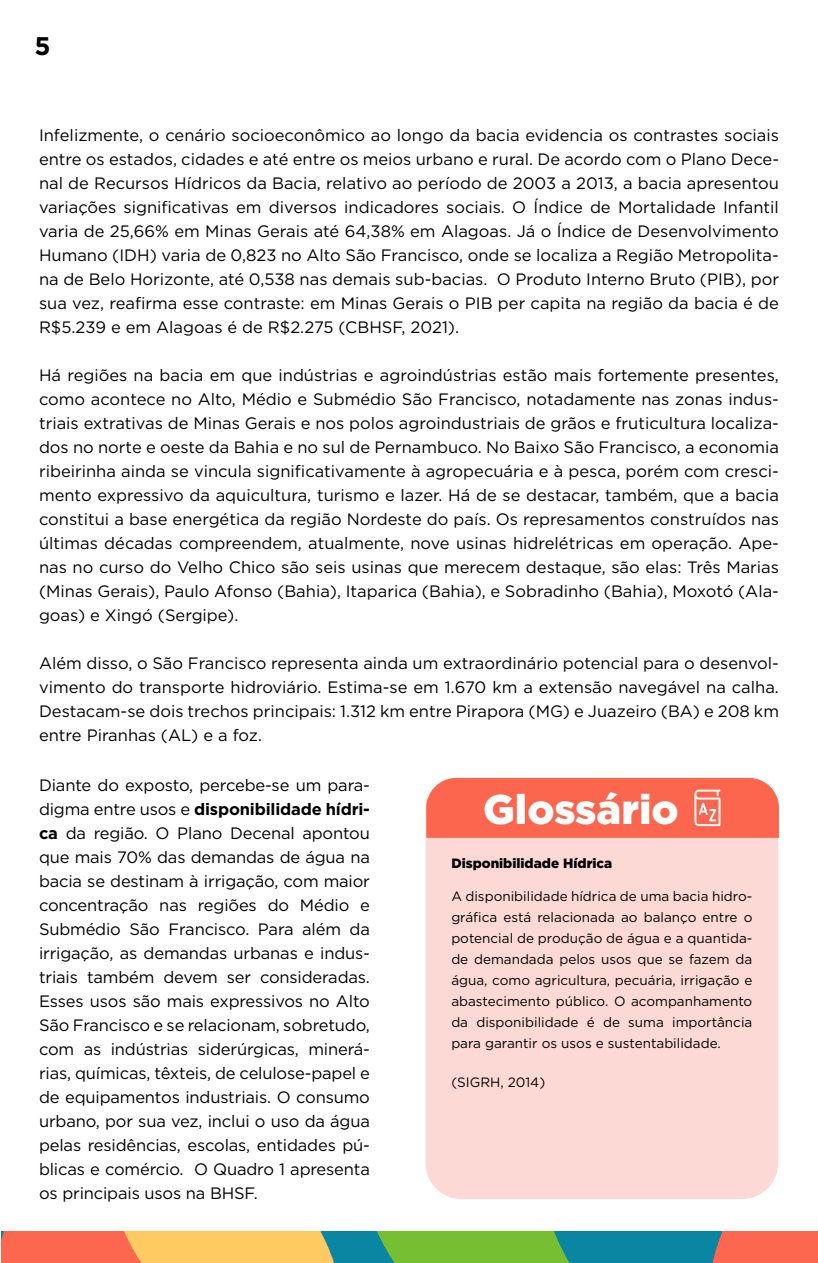
<style>
.page{position:relative;width:818px;height:1263px;background:#fff}
.page>*{position:absolute;margin:0;border:0;box-sizing:border-box;transform-origin:0 0}
.t1{font:900 41.4px "Gotham";color:#fff}
.t2{font:700 25.5px "Gotham";color:#000}
.t3{font:16.5px/24px "Gotham";color:#000;text-align:justify}
.t4{font:13.5px/21px "Gotham";color:#000;text-align:justify}
.t5{font:900 13.5px "Gotham";color:#000}
.s1{font-weight:700}
</style>
<div class="page">
<div style="left:283px;top:1232px;width:251px;height:31px;background:#0a85a2"></div>
<svg style="left:1px;top:1232px;width:333px;height:31px;background:#f9a15b"></svg>
<svg style="left:377px;top:1232px;width:441px;height:31px;background:#6c9562"></svg>
<div style="left:425px;top:798px;width:353px;height:401px;background:#fcd9d5"></div>
<div style="left:426px;top:778px;width:352px;height:60px;background:#fc664f"></div>
<h2 class="t2" style="left:34px;top:29px;width:18px">5</h2>
<p class="t3" style="left:39px;top:123px;width:741px">Infelizmente, o cenário socioeconômico ao longo da bacia evidencia os contrastes sociais entre os estados, cidades e até entre os meios urbano e rural. De acordo com o Plano Dece&shy;nal de Recursos Hídricos da Bacia, relativo ao período de 2003 a 2013, a bacia apresentou variações significativas em diversos indicadores sociais. O Índice de Mortalidade Infantil varia de 25,66% em Minas Gerais até 64,38% em Alagoas. Já o Índice de Desenvolvimento Humano (IDH) varia de 0,823 no Alto São Francisco, onde se localiza a Região Metropolita&shy;na de Belo Horizonte, até 0,538 nas demais sub-bacias. O Produto Interno Bruto (PIB), por sua vez, reafirma esse contraste: em Minas Gerais o PIB per capita na região da bacia é de R$5.239 e em Alagoas é de R$2.275 (CBHSF, 2021).</p>
<p class="t3" style="left:39px;top:363px;width:741px">Há regiões na bacia em que indústrias e agroindústrias estão mais fortemente presentes, como acontece no Alto, Médio e Submédio São Francisco, notadamente nas zonas indus&shy;triais extrativas de Minas Gerais e nos polos agroindustriais de grãos e fruticultura localiza&shy;dos no norte e oeste da Bahia e no sul de Pernambuco. No Baixo São Francisco, a economia ribeirinha ainda se vincula significativamente à agropecuária e à pesca, porém com cresci&shy;mento expressivo da aquicultura, turismo e lazer. Há de se destacar, também, que a bacia constitui a base energética da região Nordeste do país. Os represamentos construídos nas últimas décadas compreendem, atualmente, nove usinas hidrelétricas em operação. Ape&shy;nas no curso do Velho Chico são seis usinas que merecem destaque, são elas: Três Marias (Minas Gerais), Paulo Afonso (Bahia), Itaparica (Bahia), e Sobradinho (Bahia), Moxotó (Ala&shy;goas) e Xingó (Sergipe).</p>
<p class="t3" style="left:39px;top:651px;width:741px">Além disso, o São Francisco representa ainda um extraordinário potencial para o desenvol&shy;vimento do transporte hidroviário. Estima-se em 1.670 km a extensão navegável na calha.<br>Destacam-se dois trechos principais: 1.312 km entre Pirapora (MG) e Juazeiro (BA) e 208 km entre Piranhas (AL) e a foz.</p>
<p class="t3" style="left:39px;top:773px;width:332px">Diante do exposto, percebe-se um para&shy;digma entre usos e <span class="s1">disponibilidade hídri&shy;ca</span> da região. O Plano Decenal apontou que mais 70% das demandas de água na bacia se destinam à irrigação, com maior concentração nas regiões do Médio e Submédio São Francisco. Para além da irrigação, as demandas urbanas e indus&shy;triais também devem ser consideradas.<br>Esses usos são mais expressivos no Alto São Francisco e se relacionam, sobretudo, com as indústrias siderúrgicas, minerá&shy;rias, químicas, têxteis, de celulose-papel e de equipamentos industriais. O consumo urbano, por sua vez, inclui o uso da água pelas residências, escolas, entidades pú&shy;blicas e comércio. O Quadro 1 apresenta os principais usos na BHSF.</p>
<h1 class="t1" style="left:483px;top:781px;width:197px">Glossário</h1>
<p class="t5" style="left:451px;top:854px;width:162px">Disponibilidade Hídrica</p>
<p class="t4" style="left:451px;top:885px;width:302px">A disponibilidade hídrica de uma bacia hidro&shy;gráfica está relacionada ao balanço entre o potencial de produção de água e a quantida&shy;de demandada pelos usos que se fazem da água, como agricultura, pecuária, irrigação e abastecimento público. O acompanhamento da disponibilidade é de suma importância para garantir os usos e sustentabilidade.</p>
<p class="t4" style="left:451px;top:1071px;width:95px">(SIGRH, 2014)</p>
</div>
